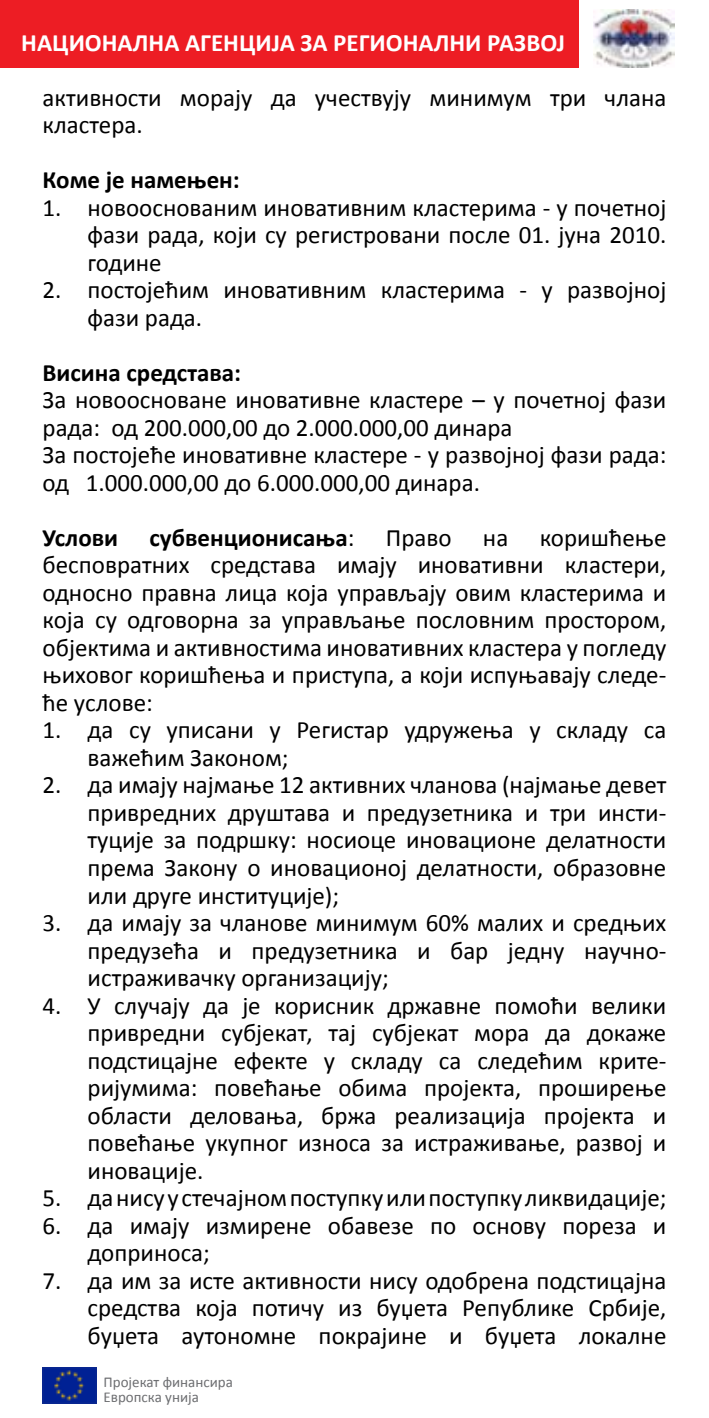
<style>
.page{position:relative;width:709px;height:1418px;background:#fff}
.page>*{position:absolute;margin:0;border:0;box-sizing:border-box;transform-origin:0 0}
.t1{font:25px/27.5px "Calibri";color:#000;text-align:justify}
.t2{font:700 25px "Calibri";color:#000}
.t3{font:700 25px "Calibri";color:#fff}
.t4{font:15px/15px "Calibri";color:#6d6e71}
.s1{font-weight:400}
</style>
<div class="page">
<div style="left:0;top:0;width:578px;height:67px;background:#ed1d24"></div>
<img style="left:43px;top:1367px;width:54px;height:36px">
<img style="left:594px;top:9px;width:80px;height:58px">
<p class="t3" style="left:21px;top:28px;width:545px">НАЦИОНАЛНА АГЕНЦИЈА ЗА РЕГИОНАЛНИ РАЗВОЈ</p>
<p class="t1" style="left:43px;top:82px;width:625px">активности морају да учествују минимум три члана кластера.</p>
<p class="t2" style="left:43px;top:164px;width:199px">Коме је намењен:</p>
<p class="t1" style="left:88px;top:192px;width:580px;text-indent:-45px">1. новооснованим иновативним кластерима - у почетној фази рада, који су регистровани после 01. јуна 2010. године</p>
<p class="t1" style="left:88px;top:275px;width:580px;text-indent:-45px">2. постојећим иновативним кластерима - у развојној фази рада.</p>
<p class="t2" style="left:43px;top:357px;width:200px">Висина средстава:</p>
<p class="t1" style="left:43px;top:385px;width:625px;text-align:left">За новоосноване иновативне кластере – у почетној фази рада: од 200.000,00 до 2.000.000,00 динара<br>За постојеће иновативне кластере - у развојној фази рада: од 1.000.000,00 до 6.000.000,00 динара.</p>
<p class="t2" style="left:43px;top:522px;width:77px">Услови</p>
<p class="t2" style="left:149px;top:522px;width:206px">субвенционисања<span class="s1">:</span></p>
<p class="t1" style="left:386px;top:522px;width:67px">Право</p>
<p class="t1" style="left:483px;top:522px;width:27px">на</p>
<p class="t1" style="left:43px;top:522px;width:625px;text-indent:497px">коришћење бесповратних средстава имају иновативни кластери, односно правнa лица која управљају овим кластерима и која су одговорна за управљање пословним простором, објектима и активностима иновативних кластера у погледу њиховог коришћења и приступа, а који испуњавају следе&shy;ће услове:</p>
<p class="t1" style="left:88px;top:715px;width:580px;text-indent:-45px">1. да су уписани у Регистар удружења у складу са важећим Законом;</p>
<p class="t1" style="left:88px;top:770px;width:580px;text-indent:-45px">2. да имају најмање 12 активних чланова (најмање девет привредних друштава и предузетника и три инсти&shy;туције за подршку: носиоце иновационе делатности према Закону о иновационој делатности, образовне или друге институције);</p>
<p class="t1" style="left:88px;top:907px;width:580px;text-indent:-45px">3. да имају за чланове минимум 60% малих и средњих предузећа и предузетника и бар једну научно&shy;истраживачку организацију;</p>
<p class="t1" style="left:88px;top:990px;width:580px;text-indent:-45px">4. У случају дa је корисник државне помоћи велики привредни субјекат, тај субјекат мора да докаже подстицајне ефекте у складу са следећим крите&shy;ријумима: повећање обима пројекта, проширење области деловања, бржа реализација пројекта и повећање укупног износа за истраживање, развој и иновације.</p>
<p class="t1" style="left:43px;top:1182px;width:625px">5. да нису у стечајном поступку или поступку ликвидације;</p>
<p class="t1" style="left:88px;top:1210px;width:580px;text-indent:-45px">6. да имају измирене обавезе по основу пореза и доприноса;</p>
<p class="t1" style="left:88px;top:1265px;width:580px;text-indent:-45px">7. да им за исте активности нису одобрена подстицајна средства која потичу из буџета Републике Србије, буџета аутономне покрајине и буџета локалне</p>
<p class="t4" style="left:103px;top:1373px;width:131px">Пројекат финансира<br>Европска унија</p>
</div>
